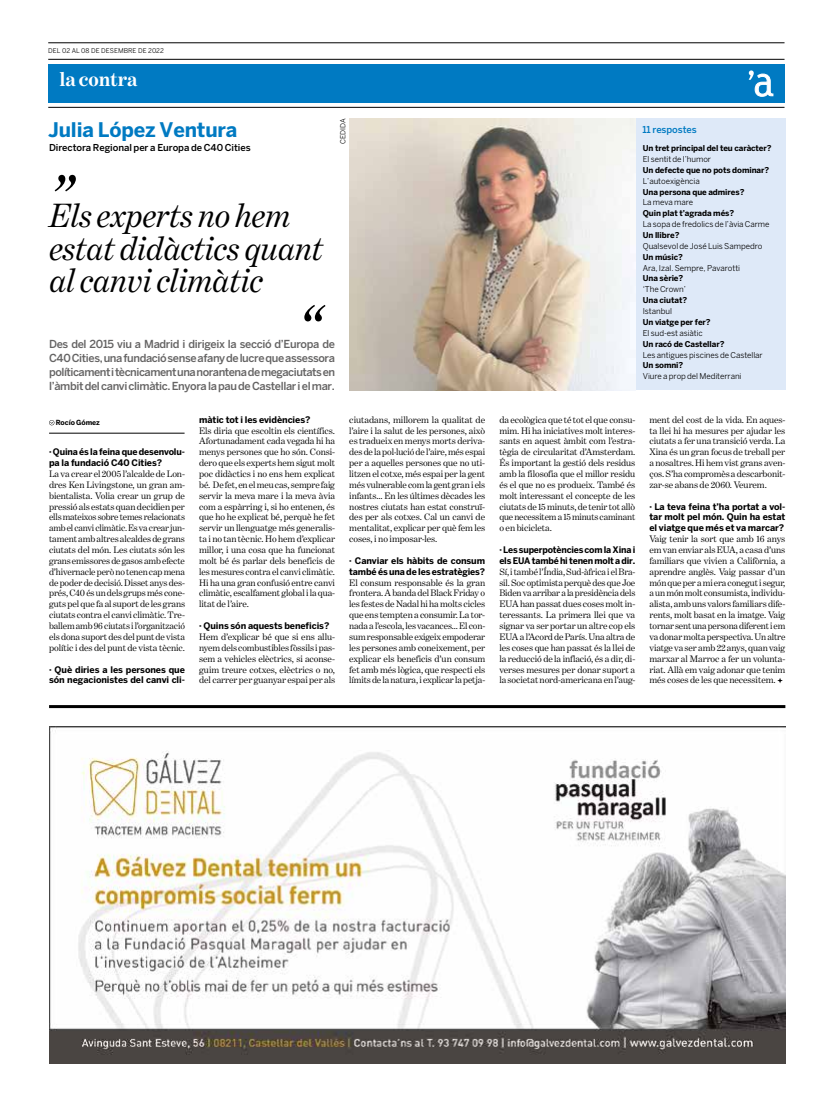
<style>
.page{position:relative;width:820px;height:1106px;background:#fff}
.page>*{position:absolute;margin:0;border:0;box-sizing:border-box;transform-origin:0 0}
.t1{font:italic 60px "Benton Modern One";color:#000}
.t2{font:italic 34px/32.6px "Benton Modern One";letter-spacing:-.005em;color:#000}
.t3{font:700 20px "Benton Sans";letter-spacing:-.01em;color:#007ac2}
.t4{font:700 20px "Benton Modern One";letter-spacing:-.005em;color:#fff}
.t5{font:500 11px/14px "Benton Sans";letter-spacing:-.035em;color:#646363;text-align:justify}
.t6{font:9.5px/10.9px "Benton Modern One";letter-spacing:-.005em;color:#000;text-align:justify}
.t7{font:500 9.5px "Benton Sans";letter-spacing:-.01em;color:#000}
.t8{font:500 9.5px "Benton Sans";letter-spacing:-.01em;color:#007ac2}
.t9{font:700 9px/10.9px "Benton Sans";letter-spacing:-.01em;color:#000}
.t10{font:8px "Benton Sans";letter-spacing:-.005em;color:#000}
.t11{font:700 8px "Benton Sans";letter-spacing:-.01em;color:#000}
.t12{font:700 7px "Benton Sans";letter-spacing:-.01em;color:#000}
.t13{font:7px "Benton Sans";letter-spacing:-.005em;color:#000}
.t14{font:6.5px "Benton Sans";letter-spacing:.005em;color:#000}
</style>
<div class="page">
<hr style="left:48px;top:107px;width:736px;height:1px;background:#000">
<hr style="left:48px;top:43px;width:736px;height:1px;background:#000">
<hr style="left:48px;top:59px;width:736px;height:1px;background:#000">
<div style="left:48px;top:64px;width:736px;height:39px;background:#007ac2"></div>
<svg style="left:748px;top:70px;width:25px;height:27px"></svg>
<hr style="left:49px;top:705px;width:736px;height:3px;background:#000">
<div style="left:633px;top:119px;width:152px;height:271px;background:#dee9f8"></div>
<img style="left:349px;top:119px;width:286px;height:271px">
<svg style="left:777px;top:678px;width:5px;height:5px"></svg>
<svg style="left:49px;top:420px;width:5px;height:5px"></svg>
<hr style="left:49px;top:433px;width:135px;height:1px;background:#000">
<img style="left:49px;top:726px;width:736px;height:337px">
<p class="t14" style="left:48px;top:47px;width:117px">DEL 02 AL 08 DE DESEMBRE DE 2022</p>
<h3 class="t4" style="left:59px;top:68px;width:80px">la contra</h3>
<h3 class="t3" style="left:48px;top:118px;width:191px">Julia López Ventura</h3>
<p class="t7" style="left:49px;top:142px;width:203px">Directora Regional per a Europa de C40 Cities</p>
<h1 class="t1" style="left:49px;top:162px;width:26px">”</h1>
<h2 class="t2" style="left:49px;top:199px;width:275px">Els experts no hem estat didàctics quant al canvi climàtic</h2>
<h1 class="t1" style="left:297px;top:293px;width:26px">“</h1>
<p class="t13" style="left:338px;top:144px;width:27px;rotate:-90deg">CEDIDA</p>
<p class="t5" style="left:49px;top:337px;width:287px">Des del 2015 viu a Madrid i dirigeix la secció d’Europa de C40 Cities, una fundació sense afany de lucre que assessora políticament i tècnicament una norantena de megaciutats en l’àmbit del canvi climàtic. Enyora la pau de Castellar i el mar.</p>
<p class="t12" style="left:56px;top:418px;width:46px">Rocío Gómez</p>
<p class="t9" style="left:49px;top:446px;width:137px">· Quina és la feina que desenvolu&shy;pa la fundació C40 Cities?</p>
<p class="t6" style="left:49px;top:468px;width:137px">La va crear el 2005 l’alcalde de Lon&shy;dres Ken Livingstone, un gran am&shy;bientalista. Volia crear un grup de pressió als estats quan decidien per ells mateixos sobre temes relacionats amb el canvi climàtic. Es va crear jun&shy;tament amb altres alcaldes de grans ciutats del món. Les ciutats són les grans emissores de gasos amb efecte d’hivernacle però no tenen cap mena de poder de decisió. Disset anys des&shy;prés, C40 és un dels grups més cone&shy;guts pel que fa al suport de les grans ciutats contra el canvi climàtic. Tre&shy;ballem amb 96 ciutats i l’organització els dona suport des del punt de vista polític i des del punt de vista tècnic.</p>
<p class="t9" style="left:49px;top:663px;width:137px">· Què diries a les persones que són negacionistes del canvi cli-</p>
<p class="t9" style="left:199px;top:414px;width:113px">màtic tot i les evidències?</p>
<p class="t6" style="left:199px;top:425px;width:137px">Els diria que escoltin els científics.<br>Afortunadament cada vegada hi ha menys persones que ho són. Consi&shy;dero que els experts hem sigut molt poc didàctics i no ens hem explicat bé. De fet, en el meu cas, sempre faig servir la meva mare i la meva àvia com a espàrring i, si ho entenen, és que ho he explicat bé, perquè he fet servir un llenguatge més generalis&shy;ta i no tan tècnic. Ho hem d’explicar millor, i una cosa que ha funcionat molt bé és parlar dels beneficis de les mesures contra el canvi climàtic.<br>Hi ha una gran confusió entre canvi climàtic, escalfament global i la qua&shy;litat de l’aire.</p>
<p class="t9" style="left:199px;top:620px;width:132px">· Quins són aquests beneficis?</p>
<p class="t6" style="left:199px;top:631px;width:137px">Hem d’explicar bé que si ens allu&shy;nyem dels combustibles fòssils i pas&shy;sem a vehicles elèctrics, si aconse&shy;guim treure cotxes, elèctrics o no, del carrer per guanyar espai per als</p>
<p class="t6" style="left:349px;top:414px;width:137px">ciutadans, millorem la qualitat de l’aire i la salut de les persones, això es tradueix en menys morts deriva&shy;des de la pol·lució de l’aire, més espai per a aquelles persones que no uti&shy;litzen el cotxe, més espai per la gent més vulnerable com la gent gran i els infants... En les últimes dècades les nostres ciutats han estat construï&shy;des per als cotxes. Cal un canvi de mentalitat, explicar per què fem les coses, i no imposar-les.</p>
<p class="t9" style="left:349px;top:555px;width:137px">· Canviar els hàbits de consum també és una de les estratègies?</p>
<p class="t6" style="left:349px;top:577px;width:137px">El consum responsable és la gran frontera. A banda del Black Friday o les festes de Nadal hi ha molts cicles que ens tempten a consumir. La tor&shy;nada a l’escola, les vacances... El con&shy;sum responsable exigeix empoderar les persones amb coneixement, per explicar els beneficis d’un consum fet amb més lògica, que respecti els límits de la natura, i explicar la petja-</p>
<p class="t8" style="left:642px;top:124px;width:56px">11 respostes</p>
<p class="t11" style="left:642px;top:143px;width:130px">Un tret principal del teu caràcter?</p>
<p class="t10" style="left:642px;top:154px;width:70px">El sentit de l’humor</p>
<p class="t11" style="left:642px;top:165px;width:128px">Un defecte que no pots dominar?</p>
<p class="t10" style="left:642px;top:176px;width:58px">L’autoexigència</p>
<p class="t11" style="left:642px;top:187px;width:103px">Una persona que admires?</p>
<p class="t10" style="left:642px;top:198px;width:52px">La meva mare</p>
<p class="t11" style="left:642px;top:209px;width:93px">Quin plat t’agrada més?</p>
<p class="t10" style="left:642px;top:219px;width:128px">La sopa de fredolics de l’àvia Carme</p>
<p class="t11" style="left:642px;top:230px;width:38px">Un llibre?</p>
<p class="t10" style="left:642px;top:241px;width:121px">Qualsevol de José Luis Sampedro</p>
<p class="t11" style="left:642px;top:252px;width:42px">Un músic?</p>
<p class="t10" style="left:642px;top:263px;width:99px">Ara, Izal. Sempre, Pavarotti</p>
<p class="t11" style="left:642px;top:274px;width:42px">Una sèrie?</p>
<p class="t10" style="left:642px;top:285px;width:45px">‘The Crown’</p>
<p class="t11" style="left:642px;top:295px;width:46px">Una ciutat?</p>
<p class="t10" style="left:642px;top:306px;width:31px">Istanbul</p>
<p class="t11" style="left:642px;top:317px;width:69px">Un viatge per fer?</p>
<p class="t10" style="left:642px;top:328px;width:62px">El sud-est asiàtic</p>
<p class="t11" style="left:642px;top:339px;width:83px">Un racó de Castellar?</p>
<p class="t10" style="left:642px;top:350px;width:121px">Les antigues piscines de Castellar</p>
<p class="t11" style="left:642px;top:361px;width:42px">Un somni?</p>
<p class="t10" style="left:642px;top:371px;width:100px">Viure a prop del Mediterrani</p>
<p class="t6" style="left:499px;top:414px;width:137px">da ecològica que té tot el que consu&shy;mim. Hi ha iniciatives molt interes&shy;sants en aquest àmbit com l’estra&shy;tègia de circularitat d’Amsterdam.<br>És important la gestió dels residus amb la filosofia que el millor residu és el que no es produeix. També és molt interessant el concepte de les ciutats de 15 minuts, de tenir tot allò que necessitem a 15 minuts caminant o en bicicleta.</p>
<p class="t9" style="left:499px;top:544px;width:137px">· Les superpotències com la Xina i els EUA també hi tenen molt a dir.</p>
<p class="t6" style="left:499px;top:566px;width:137px">Sí, i també l’Índia, Sud-àfrica i el Bra&shy;sil. Soc optimista perquè des que Joe Biden va arribar a la presidència dels EUA han passat dues coses molt in&shy;teressants. La primera llei que va signar va ser portar un altre cop els EUA a l’Acord de París. Una altra de les coses que han passat és la llei de la reducció de la inflació, és a dir, di&shy;verses mesures per donar suport a la societat nord-americana en l’aug-</p>
<p class="t6" style="left:649px;top:414px;width:137px">ment del cost de la vida. En aques&shy;ta llei hi ha mesures per ajudar les ciutats a fer una transició verda. La Xina és un gran focus de treball per a nosaltres. Hi hem vist grans aven&shy;ços. S’ha compromès a descarbonit&shy;zar-se abans de 2060. Veurem.</p>
<p class="t9" style="left:649px;top:501px;width:137px;text-align:justify">· La teva feina t’ha portat a vol&shy;tar molt pel món. Quin ha estat el viatge que més et va marcar?</p>
<p class="t6" style="left:649px;top:533px;width:137px">Vaig tenir la sort que amb 16 anys em van enviar als EUA, a casa d’uns familiars que vivien a Califòrnia, a aprendre anglès. Vaig passar d’un món que per a mi era conegut i segur, a un món molt consumista, individu&shy;alista, amb uns valors familiars dife&shy;rents, molt basat en la imatge. Vaig tornar sent una persona diferent i em va donar molta perspectiva. Un altre viatge va ser amb 22 anys, quan vaig marxar al Marroc a fer un volunta&shy;riat. Allà em vaig adonar que tenim més coses de les que necessitem.</p>
</div>
